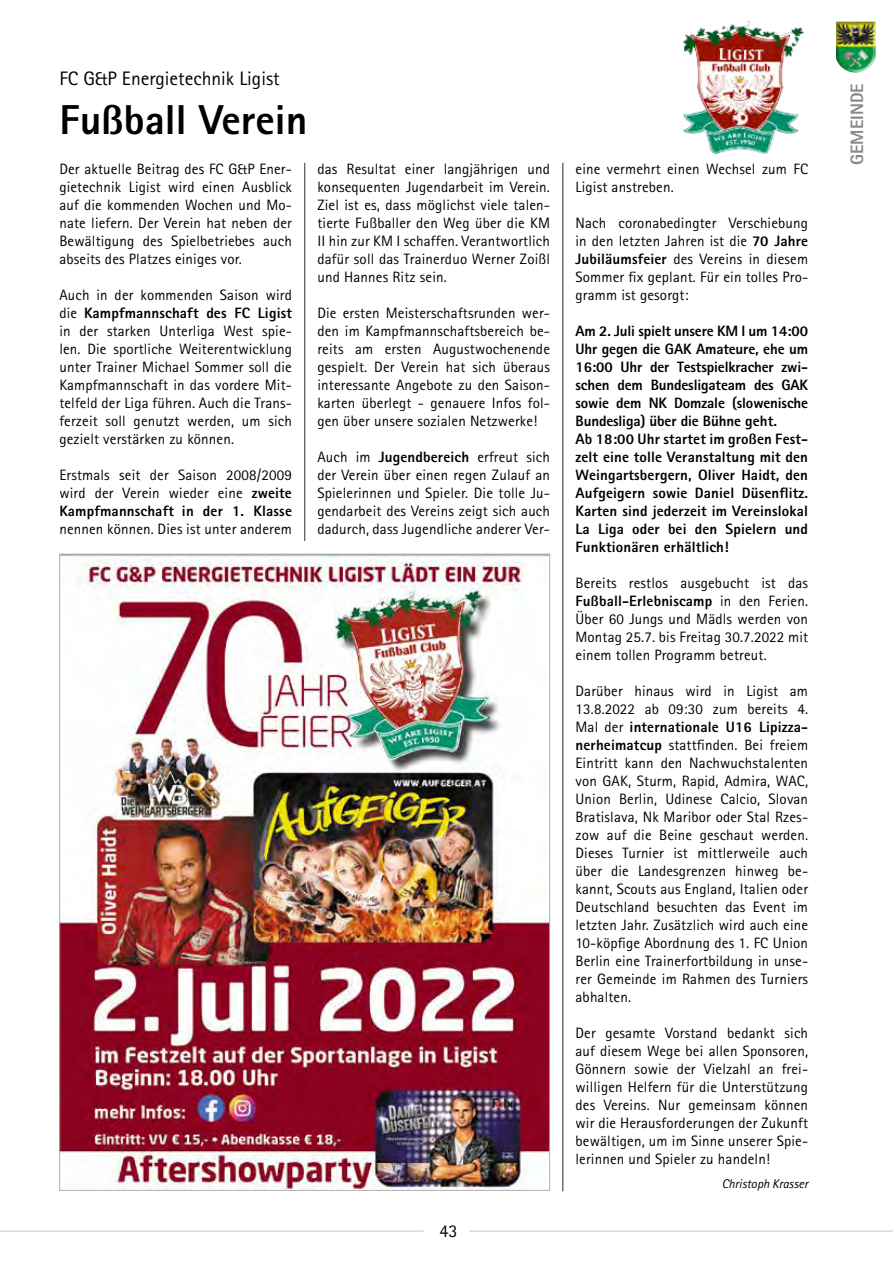
<style>
.page{position:relative;width:893px;height:1263px;background:#fff}
.page>*{position:absolute;margin:0;border:0;box-sizing:border-box;transform-origin:0 0}
.t1{font:800 41.85px "Rotis Sans Serif Std";color:#000}
.t2{font:19.5px "Rotis Sans Serif Std";color:#000}
.t3{font:800 18px "Rotis Sans Serif Std";color:#878787}
.t4{font:18px "Rotis Sans Serif Std";color:#000}
.t5{font:15px/18px "Rotis Sans Serif Std";letter-spacing:.01em;color:#000;text-align:justify}
.t6{font:800 15px/18px "Rotis Sans Serif Std";letter-spacing:.01em;color:#000}
.t7{font:italic 12.75px "Rotis Sans Serif Std";color:#000}
.s1{font-weight:800}
</style>
<div class="page">
<hr style="left:304px;top:163px;width:1px;height:378px;background:#636362">
<hr style="left:562px;top:163px;width:1px;height:1028px;background:#636362">
<img style="left:61px;top:556px;width:487px;height:633px">
<img style="left:683px;top:21px;width:120px;height:132px">
<div style="left:835px;top:21px;width:42px;height:51px;background:#000;opacity:.75"></div>
<hr style="left:0;top:1231px;width:423px;height:1px;background:#c6c6c6">
<hr style="left:469px;top:1231px;width:424px;height:1px;background:#c6c6c6">
<h2 class="t2" style="left:60px;top:67px;width:222px">FC G&amp;P Energietechnik Ligist</h2>
<h1 class="t1" style="left:60px;top:93px;width:250px">Fußball Verein</h1>
<p class="t5" style="left:59px;top:159px;width:234px">Der aktuelle Beitrag des FC G&amp;P Ener&shy;gietechnik Ligist wird einen Ausblick auf die kommenden Wochen und Mo&shy;nate liefern. Der Verein hat neben der Bewältigung des Spielbetriebes auch abseits des Platzes einiges vor.</p>
<p class="t5" style="left:59px;top:285px;width:234px">Auch in der kommenden Saison wird die <span class="s1">Kampfmannschaft des FC Ligist </span>in der starken Unterliga West spie&shy;len. Die sportliche Weiterentwicklung unter Trainer Michael Sommer soll die Kampfmannschaft in das vordere Mit&shy;telfeld der Liga führen. Auch die Trans&shy;ferzeit soll genutzt werden, um sich gezielt verstärken zu können.</p>
<p class="t5" style="left:59px;top:465px;width:234px">Erstmals seit der Saison 2008/2009 wird der Verein wieder eine <span class="s1">zweite Kampfmannschaft in der 1. Klasse</span></p>
<p class="t5" style="left:59px;top:519px;width:234px">nennen können. Dies ist unter anderem</p>
<p class="t5" style="left:317px;top:159px;width:234px">das Resultat einer langjährigen und konsequenten Jugendarbeit im Verein.<br>Ziel ist es, dass möglichst viele talen&shy;tierte Fußballer den Weg über die KM II hin zur KM I schaffen. Verantwortlich dafür soll das Trainerduo Werner Zoißl und Hannes Ritz sein.</p>
<p class="t5" style="left:317px;top:303px;width:234px">Die ersten Meisterschaftsrunden wer&shy;den im Kampfmannschaftsbereich be&shy;reits am ersten Augustwochenende gespielt. Der Verein hat sich überaus interessante Angebote zu den Saison&shy;karten überlegt - genauere Infos fol&shy;gen über unsere sozialen Netzwerke!</p>
<p class="t5" style="left:317px;top:447px;width:234px">Auch im <span class="s1">Jugendbereich</span> erfreut sich der Verein über einen regen Zulauf an Spielerinnen und Spieler. Die tolle Ju&shy;gendarbeit des Vereins zeigt sich auch dadurch, dass Jugendliche anderer Ver-</p>
<p class="t4" style="left:440px;top:1221px;width:19px">43</p>
<p class="t5" style="left:575px;top:159px;width:234px">eine vermehrt einen Wechsel zum FC<br>Ligist anstreben.</p>
<p class="t5" style="left:575px;top:213px;width:234px">Nach coronabedingter Verschiebung in den letzten Jahren ist die <span class="s1">70 Jahre Jubiläumsfeier</span> des Vereins in diesem Sommer fix geplant. Für ein tolles Pro&shy;gramm ist gesorgt:</p>
<p class="t6" style="left:575px;top:321px;width:234px">Am 2. Juli spielt unsere KM I um 14:00<br>Uhr gegen die GAK Amateure, ehe um 16:00 Uhr der Testspielkracher zwi&shy;schen dem Bundesligateam des GAK sowie dem NK Domzale (slowenische Bundesliga) über die Bühne geht.<br>Ab 18:00 Uhr startet im großen Fest&shy;zelt eine tolle Veranstaltung mit den Weingartsbergern, Oliver Haidt, den Aufgeigern sowie Daniel Düsenflitz.<br>Karten sind jederzeit im Vereinslokal La Liga oder bei den Spielern und Funktionären erhältlich!</p>
<p class="t5" style="left:575px;top:573px;width:234px">Bereits restlos ausgebucht ist das <span class="s1">Fußball-Erlebniscamp</span> in den Ferien.<br>Über 60 Jungs und Mädls werden von Montag 25.7. bis Freitag 30.7.2022 mit einem tollen Programm betreut.</p>
<p class="t5" style="left:575px;top:681px;width:234px">Darüber hinaus wird in Ligist am 13.8.2022 ab 09:30 zum bereits 4.<br>Mal der <span class="s1">internationale U16 Lipizza&shy;nerheimatcup</span> stattfinden. Bei freiem Eintritt kann den Nachwuchstalenten von GAK, Sturm, Rapid, Admira, WAC, Union Berlin, Udinese Calcio, Slovan Bratislava, Nk Maribor oder Stal Rzes&shy;zow auf die Beine geschaut werden.<br>Dieses Turnier ist mittlerweile auch über die Landesgrenzen hinweg be&shy;kannt, Scouts aus England, Italien oder Deutschland besuchten das Event im letzten Jahr. Zusätzlich wird auch eine 10-köpfige Abordnung des 1. FC Union Berlin eine Trainerfortbildung in unse&shy;rer Gemeinde im Rahmen des Turniers abhalten.</p>
<p class="t5" style="left:575px;top:1023px;width:234px">Der gesamte Vorstand bedankt sich auf diesem Wege bei allen Sponsoren, Gönnern sowie der Vielzahl an frei&shy;willigen Helfern für die Unterstützung des Vereins. Nur gemeinsam können wir die Herausforderungen der Zukunft bewältigen, um im Sinne unserer Spie&shy;lerinnen und Spieler zu handeln!</p>
<p class="t7" style="left:722px;top:1176px;width:88px">Christoph Krasser</p>
<p class="t3" style="left:846px;top:165px;width:83px;rotate:-90deg">GEMEINDE</p>
</div>
